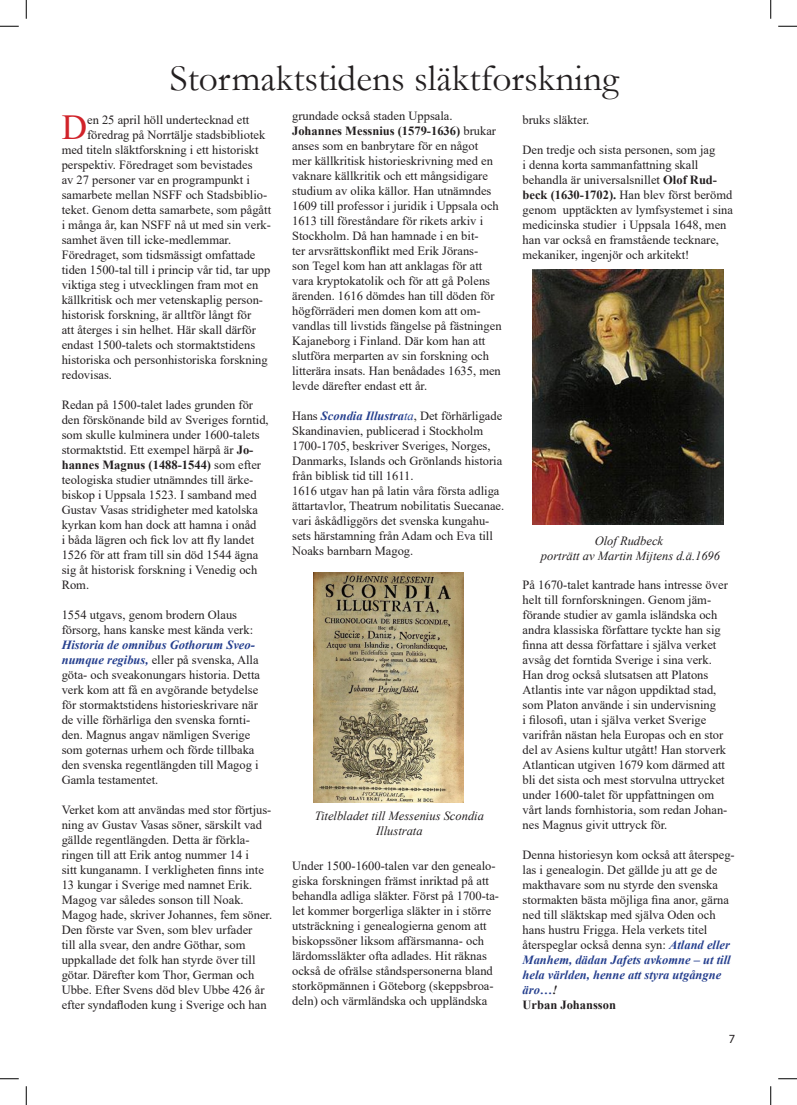
<style>
.page{position:relative;width:797px;height:1105px;background:#fff}
.page>*{position:absolute;margin:0;border:0;box-sizing:border-box;transform-origin:0 0}
.t1{font:37.5px "Garamond";color:#231f20}
.t2{font:35.12px "Times New Roman";color:#d1232a}
.t3{font:12.5px/15px "Times New Roman";color:#231f20}
.t4{font:italic 12.5px/15px "Times New Roman";color:#231f20;text-align:center}
.t5{font:12.5px "Myriad Pro";color:#231f20}
.s1{font-weight:700}
.s2{font-weight:700;font-style:italic;color:#253f8e}
.s3{font-style:italic;color:#253f8e}
.s4{font-weight:700;font-style:italic}
</style>
<div class="page">
<img style="left:314px;top:573px;width:149px;height:230px">
<img style="left:532px;top:269px;width:191px;height:255px">
<svg style="left:0;top:25px;width:19px;height:2px"></svg>
<svg style="left:778px;top:25px;width:19px;height:2px"></svg>
<svg style="left:0;top:1078px;width:19px;height:1px"></svg>
<svg style="left:778px;top:1078px;width:19px;height:1px"></svg>
<svg style="left:25px;top:0;width:2px;height:19px"></svg>
<svg style="left:25px;top:1086px;width:2px;height:19px"></svg>
<svg style="left:770px;top:0;width:1px;height:19px"></svg>
<svg style="left:770px;top:1086px;width:1px;height:19px"></svg>
<h1 class="t1" style="left:170px;top:53px;width:451px">Stormaktstidens släktforskning</h1>
<p class="t3" style="left:292px;top:108px;width:211px">grundade också staden Uppsala.<br><span class="s1">Johannes Messnius (1579-1636)</span> brukar anses som en banbrytare för en något<br>mer källkritisk historieskrivning med en vaknare källkritik och ett mångsidigare studium av olika källor. Han utnämndes 1609 till professor i juridik i Uppsala och 1613 till föreståndare för rikets arkiv i Stockholm. Då han hamnade i en bit-<br>ter arvsrättskonflikt med Erik Jörans-<br>son Tegel kom han att anklagas för att vara kryptokatolik och för att gå Polens ärenden. 1616 dömdes han till döden för högförräderi men domen kom att om&shy;vandlas till livstids fängelse på fästningen Kajaneborg i Finland. Där kom han att slutföra merparten av sin forskning och litterära insats. Han benådades 1635, men levde därefter endast ett år.</p>
<p class="t3" style="left:292px;top:408px;width:214px">Hans <span class="s2">Scondia Illustra</span><span class="s3">ta</span>, Det förhärligade Skandinavien, publicerad i Stockholm 1700-1705, beskriver Sveriges, Norges, Danmarks, Islands och Grönlands historia från biblisk tid till 1611.<br>1616 utgav han på latin våra första adliga ättartavlor, Theatrum nobilitatis Suecanae. vari åskådliggörs det svenska kungahu&shy;sets härstamning från Adam och Eva till Noaks barnbarn Magog.</p>
<p class="t3" style="left:522px;top:111px;width:68px">bruks släkter.</p>
<p class="t3" style="left:522px;top:141px;width:212px">Den tredje och sista personen, som jag<br>i denna korta sammanfattning skall behandla är universalsnillet <span class="s1">Olof Rud&shy;beck (1630-1702).</span> Han blev först berömd genom upptäckten av lymfsystemet i sina medicinska studier i Uppsala 1648, men han var också en framstående tecknare, mekaniker, ingenjör och arkitekt!</p>
<h2 class="t2" style="left:62px;top:102px;width:27px">D</h2>
<p class="t3" style="left:87px;top:111px;width:164px">en 25 april höll undertecknad ett</p>
<p class="t3" style="left:87px;top:126px;width:180px">föredrag på Norrtälje stadsbibliotek</p>
<p class="t3" style="left:62px;top:141px;width:198px">med titeln släktforskning i ett historiskt</p>
<p class="t3" style="left:62px;top:156px;width:192px">perspektiv. Föredraget som bevistades</p>
<p class="t3" style="left:62px;top:171px;width:190px">av 27 personer var en programpunkt i</p>
<p class="t3" style="left:62px;top:186px;width:207px">samarbete mellan NSFF och Stadsbiblio-</p>
<p class="t3" style="left:62px;top:201px;width:211px">teket. Genom detta samarbete, som pågått</p>
<p class="t3" style="left:62px;top:216px;width:211px">i många år, kan NSFF nå ut med sin verk-</p>
<p class="t3" style="left:62px;top:231px;width:171px">samhet även till icke-medlemmar.</p>
<p class="t3" style="left:62px;top:246px;width:195px">Föredraget, som tidsmässigt omfattade</p>
<p class="t3" style="left:62px;top:261px;width:210px">tiden 1500-tal till i princip vår tid, tar upp</p>
<p class="t3" style="left:62px;top:276px;width:198px">viktiga steg i utvecklingen fram mot en</p>
<p class="t3" style="left:62px;top:291px;width:203px">källkritisk och mer vetenskaplig person-</p>
<p class="t3" style="left:62px;top:306px;width:191px">historisk forskning, är alltför långt för</p>
<p class="t3" style="left:62px;top:321px;width:196px">att återges i sin helhet. Här skall därför</p>
<p class="t3" style="left:62px;top:336px;width:195px">endast 1500-talets och stormaktstidens</p>
<p class="t3" style="left:62px;top:351px;width:207px">historiska och personhistoriska forskning</p>
<p class="t3" style="left:62px;top:366px;width:52px">redovisas.</p>
<p class="t3" style="left:62px;top:396px;width:208px">Redan på 1500-talet lades grunden för den förskönande bild av Sveriges forntid, som skulle kulminera under 1600-talets stormaktstid. Ett exempel härpå är <span class="s1">Jo&shy;hannes Magnus (1488-1544)</span> som efter teologiska studier utnämndes till ärke&shy;biskop i Uppsala 1523. I samband med Gustav Vasas stridigheter med katolska kyrkan kom han dock att hamna i onåd<br>i båda lägren och fick lov att fly landet 1526 för att fram till sin död 1544 ägna sig åt historisk forskning i Venedig och Rom.</p>
<p class="t3" style="left:62px;top:606px;width:193px">1554 utgavs, genom brodern Olaus försorg, hans kanske mest kända verk:</p>
<p class="t3" style="left:62px;top:636px;width:200px"><span class="s2">Historia de omnibus Gothorum Sveo&shy;numque regibus,</span> eller på svenska, Alla göta- och sveakonungars historia. Detta verk kom att få en avgörande betydelse för stormaktstidens historieskrivare när de ville förhärliga den svenska fornti&shy;den. Magnus angav nämligen Sverige som goternas urhem och förde tillbaka den svenska regentlängden till Magog i Gamla testamentet.</p>
<p class="t3" style="left:62px;top:801px;width:212px">Verket kom att användas med stor förtjus&shy;ning av Gustav Vasas söner, särskilt vad gällde regentlängden. Detta är förkla&shy;ringen till att Erik antog nummer 14 i<br>sitt kunganamn. I verkligheten finns inte 13 kungar i Sverige med namnet Erik.<br>Magog var således sonson till Noak.<br>Magog hade, skriver Johannes, fem söner.<br>Den förste var Sven, som blev urfader<br>till alla svear, den andre Göthar, som uppkallade det folk han styrde över till götar. Därefter kom Thor, German och Ubbe. Efter Svens död blev Ubbe 426 år efter syndafloden kung i Sverige och han</p>
<p class="t4" style="left:541px;top:533px;width:181px">Olof Rudbeck<br>porträtt av Martin Mijtens d.ä.1696</p>
<p class="t3" style="left:522px;top:576px;width:207px">På 1670-talet kantrade hans intresse över helt till fornforskningen. Genom jäm&shy;förande studier av gamla isländska och andra klassiska författare tyckte han sig finna att dessa författare i själva verket avsåg det forntida Sverige i sina verk.<br>Han drog också slutsatsen att Platons Atlantis inte var någon uppdiktad stad, som Platon använde i sin undervisning<br>i filosofi, utan i själva verket Sverige varifrån nästan hela Europas och en stor del av Asiens kultur utgått! Han storverk Atlantican utgiven 1679 kom därmed att bli det sista och mest storvulna uttrycket under 1600-talet för uppfattningen om vårt lands fornhistoria, som redan Johan&shy;nes Magnus givit uttryck för.</p>
<p class="t3" style="left:522px;top:846px;width:214px">Denna historiesyn kom också att återspeg&shy;las i genealogin. Det gällde ju att ge de makthavare som nu styrde den svenska stormakten bästa möjliga fina anor, gärna ned till släktskap med själva Oden och hans hustru Frigga. Hela verkets titel återspeglar också denna syn: <span class="s2">Atland eller Manhem, dädan Jafets avkomne – ut till hela världen, henne att styra utgångne äro…</span><span class="s4">!<br></span><span class="s1">Urban Johansson</span></p>
<p class="t4" style="left:315px;top:808px;width:171px">Titelbladet till Messenius Scondia<br>Illustrata</p>
<p class="t3" style="left:292px;top:858px;width:208px">Under 1500-1600-talen var den genealo&shy;giska forskningen främst inriktad på att behandla adliga släkter. Först på 1700-ta&shy;let kommer borgerliga släkter in i större utsträckning i genealogierna genom att biskopssöner liksom affärsmanna- och lärdomssläkter ofta adlades. Hit räknas också de ofrälse ståndspersonerna bland storköpmännen i Göteborg (skeppsbroa&shy;deln) och värmländska och uppländska</p>
<p class="t5" style="left:728px;top:1031px;width:8px">7</p>
</div>
